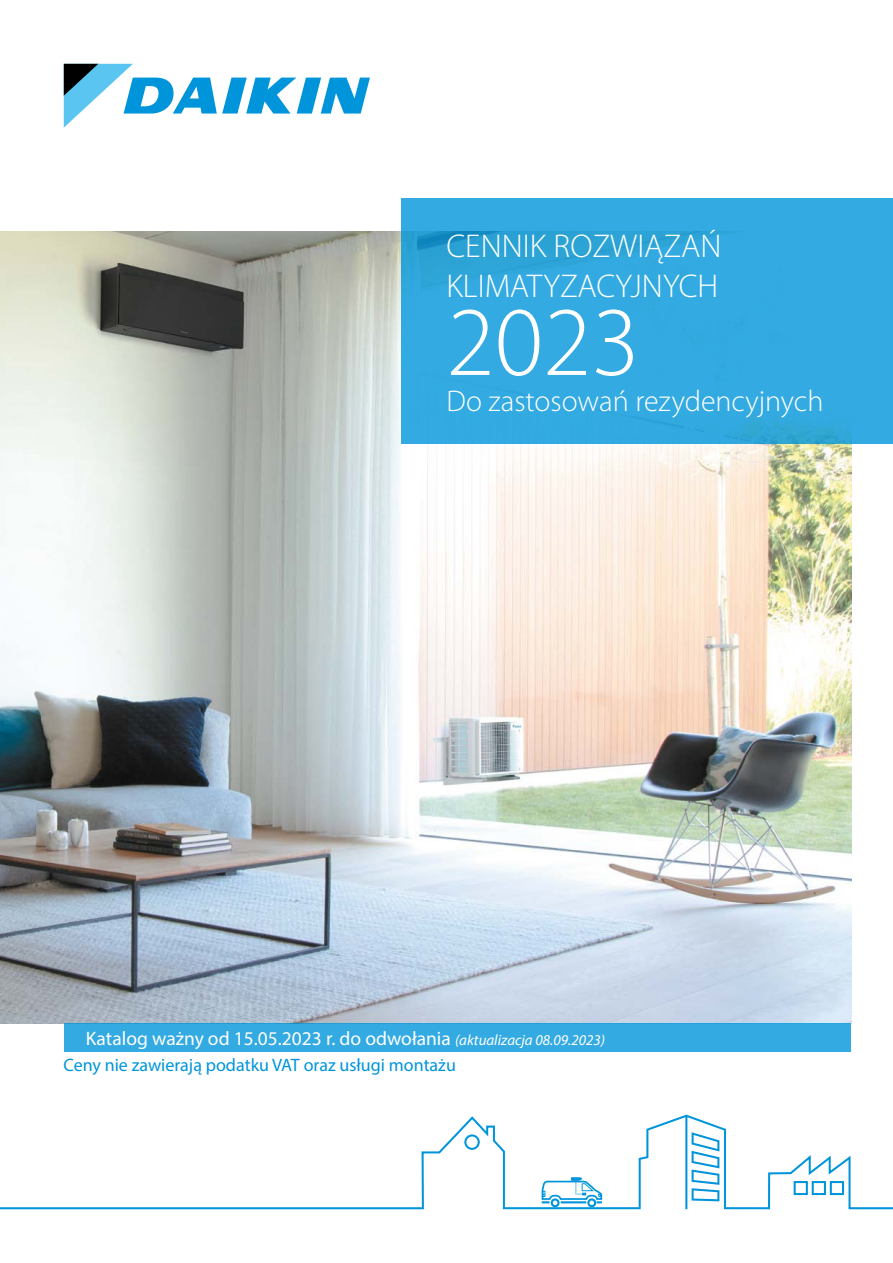
<style>
.page{position:relative;width:893px;height:1263px;background:#fff}
.page>*{position:absolute;margin:0;border:0;box-sizing:border-box;transform-origin:0 0}
.t1{font:300 99px "Myriad Pro";color:#fff}
.t2{font:300 33px/39.6px "Myriad Pro";color:#fff}
.t3{font:300 30px "Myriad Pro";color:#fff}
.t4{font:19.5px "Myriad Pro";color:#fff}
.t5{font:18px "Myriad Pro";color:#0095db}
.s1{font-style:italic;font-size:15px}
</style>
<div class="page">
<img style="left:0;top:231px;width:852px;height:792px">
<div style="left:401px;top:198px;width:492px;height:245px;background:#33aae2"></div>
<svg style="left:64px;top:64px;width:306px;height:64px"></svg>
<div style="left:64px;top:1023px;width:787px;height:29px;background:#33aae2"></div>
<svg style="left:642px;top:1115px;width:251px;height:95px"></svg>
<svg style="left:0;top:1116px;width:642px;height:94px"></svg>
<div style="left:464px;top:1134px;width:16px;height:16px;border:2px solid #0095db;border-radius:50%"></div>
<svg style="left:541px;top:1177px;width:62px;height:30px"></svg>
<div style="left:42px;top:1099px;width:270px;height:95px;background:#fff"></div>
<h2 class="t2" style="left:446px;top:227px;width:277px">CENNIK ROZWIĄZAŃ<br>KLIMATYZACYJNYCH</h2>
<h1 class="t1" style="left:446px;top:287px;width:195px">2023</h1>
<h3 class="t3" style="left:446px;top:384px;width:378px">Do zastosowań rezydencyjnych</h3>
<p class="t4" style="left:86px;top:1026px;width:521px">Katalog ważny od 15.05.2023 r. do odwołania <span class="s1">(aktualizacja 08.09.2023)</span></p>
<p class="t5" style="left:63px;top:1053px;width:394px">Ceny nie zawierają podatku VAT oraz usługi montażu</p>
</div>
